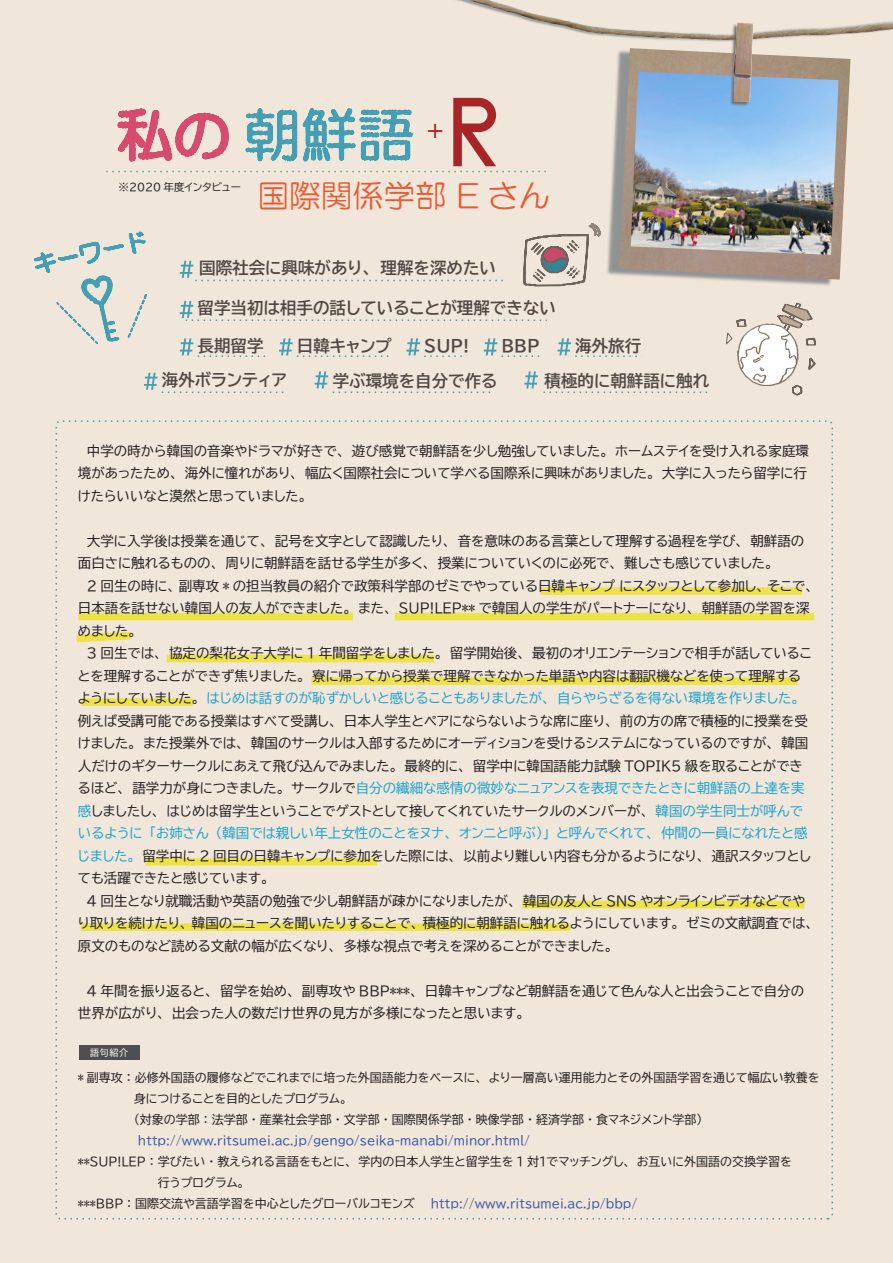
<style>
.page{position:relative;width:893px;height:1263px;background:#fff}
.page>*{position:absolute;margin:0;border:0;box-sizing:border-box;transform-origin:0 0}
.t1{font:31.5px "HG Maru Gothic MPRO";color:#e85c35}
.t2{font:21.45px "BIZ UD Gothic Bold";color:#a72427}
.t3{font:16.5px "BIZ UDP Gothic Bold";color:#504844}
.t4{font:13.5px/22.5px "BIZ UDP Gothic";color:#231f20}
.t5{font:12px "BIZ UDP Gothic";color:#231f20}
.t6{font:12px "BIZ UDP Gothic";color:#3856a5}
.t7{font:10.5px "BIZ UDP Gothic";color:#231f20}
.t8{font:9px "BIZ UDP Gothic";color:#fff}
.s1{color:#1ea3d0}
.s2{color:#3856a5}
</style>
<div class="page">
<div style="left:0;top:1px;width:893px;height:1262px;background:#f0e6d9"></div>
<img style="left:538px;top:99px;width:293px;height:255px">
<img style="left:619px;top:99px;width:230px;height:181px">
<img style="left:631px;top:99px;width:207px;height:156px">
<img style="left:396px;top:0;width:455px;height:99px">
<img style="left:423px;top:0;width:470px;height:57px">
<img style="left:690px;top:0;width:101px;height:134px">
<img style="left:730px;top:21px;width:26px;height:84px">
<svg style="left:33px;top:231px;width:114px;height:113px"></svg>
<svg style="left:524px;top:371px;width:14px;height:17px"></svg>
<svg style="left:180px;top:301px;width:367px;height:20px"></svg>
<svg style="left:180px;top:338px;width:86px;height:19px"></svg>
<svg style="left:279px;top:338px;width:110px;height:19px"></svg>
<svg style="left:406px;top:338px;width:56px;height:19px"></svg>
<svg style="left:484px;top:338px;width:57px;height:19px"></svg>
<svg style="left:557px;top:338px;width:84px;height:19px"></svg>
<svg style="left:144px;top:373px;width:140px;height:20px"></svg>
<svg style="left:315px;top:371px;width:176px;height:22px"></svg>
<svg style="left:544px;top:391px;width:164px;height:2px"></svg>
<svg style="left:180px;top:261px;width:323px;height:20px"></svg>
<svg style="left:106px;top:98px;width:441px;height:74px"></svg>
<svg style="left:523px;top:223px;width:93px;height:64px"></svg>
<svg style="left:725px;top:319px;width:22px;height:27px"></svg>
<svg style="left:808px;top:357px;width:8px;height:13px"></svg>
<svg style="left:792px;top:385px;width:11px;height:11px"></svg>
<svg style="left:776px;top:302px;width:41px;height:44px"></svg>
<img style="left:737px;top:323px;width:61px;height:62px">
<div style="left:79px;top:1045px;width:61px;height:15px;background:#4e4f50"></div>
<div style="left:540px;top:587px;width:262px;height:8px;background:#ede246"></div>
<div style="left:167px;top:655px;width:267px;height:7px;background:#ede246"></div>
<div style="left:312px;top:677px;width:486px;height:8px;background:#ede246"></div>
<div style="left:395px;top:613px;width:419px;height:7px;background:#ede246"></div>
<div style="left:81px;top:698px;width:112px;height:8px;background:#ede246"></div>
<div style="left:146px;top:858px;width:231px;height:8px;background:#ede246"></div>
<div style="left:522px;top:901px;width:282px;height:7px;background:#ede246"></div>
<div style="left:81px;top:923px;width:489px;height:8px;background:#ede246"></div>
<div style="left:78px;top:613px;width:275px;height:7px;background:#ede246"></div>
<svg style="left:76px;top:631px;width:55px;height:12px"></svg>
<p class="t7" style="left:119px;top:181px;width:124px">※2020 年度インタビュー</p>
<h2 class="t2" style="left:424px;top:120px;width:23px">＋</h2>
<h1 class="t1" style="left:258px;top:180px;width:294px">国際関係学部 E さん</h1>
<p class="t3" style="left:199px;top:260px;width:298px">国際社会に興味があり、理解を深めたい</p>
<p class="t3" style="left:198px;top:300px;width:360px">留学当初は相手の話していることが理解できない</p>
<p class="t3" style="left:198px;top:337px;width:67px">長期留学</p>
<p class="t3" style="left:297px;top:337px;width:96px">日韓キャンプ</p>
<p class="t3" style="left:424px;top:337px;width:46px">SUP!</p>
<p class="t3" style="left:502px;top:337px;width:39px">BBP</p>
<p class="t3" style="left:575px;top:337px;width:67px">海外旅行</p>
<p class="t3" style="left:162px;top:371px;width:126px">海外ボランティア</p>
<p class="t3" style="left:333px;top:372px;width:166px">学ぶ環境を自分で作る</p>
<p class="t3" style="left:544px;top:372px;width:166px">積極的に朝鮮語に触れ</p>
<p class="t4" style="left:78px;top:439px;width:733px;text-indent:9px">中学の時から韓国の音楽やドラマが好きで、遊び感覚で朝鮮語を少し勉強していました。ホームステイを受け入れる家庭環境があったため、海外に憧れがあり、幅広く国際社会について学べる国際系に興味がありました。大学に入ったら留学に行けたらいいなと漠然と思っていました。</p>
<p class="t4" style="left:78px;top:529px;width:737px">　大学に入学後は授業を通じて、記号を文字として認識したり、音を意味のある言葉として理解する過程を学び、朝鮮語の面白さに触れるものの、周りに朝鮮語を話せる学生が多く、授業についていくのに必死で、難しさも感じていました。<br>　2 回生の時に、副専攻 * の担当教員の紹介で政策科学部のゼミでやっている日韓キャンプ にスタッフとして参加し、そこで、日本語を話せない韓国人の友人ができました。また、 SUP!LEP** で韓国人の学生がパートナーになり、朝鮮語の学習を深めました。<br>　3 回生では、協定の梨花女子大学に 1 年間留学をしました。留学開始後、最初のオリエンテーションで相手が話していることを理解することができず焦りました。寮に帰ってから授業で理解できなかった単語や内容は翻訳機などを使って理解するようにしていました。<span class="s1">はじめは話すのが恥ずかしいと感じることもありましたが、自らやらざるを得ない環境を作りました。</span>例えば受講可能である授業はすべて受講し、日本人学生とペアにならないような席に座り、前の方の席で積極的に授業を受けました。また授業外では、韓国のサークルは入部するためにオーディションを受けるシステムになっているのですが、韓国人だけのギターサークルにあえて飛び込んでみました。最終的に、留学中に韓国語能力試験 TOPIK5 級を取ることができるほど、語学力が身につきました。サークルで<span class="s1">自分の繊細な感情の微妙なニュアンスを表現できたときに朝鮮語の上達を実感</span>しましたし、はじめは留学生ということでゲストとして接してくれていたサークルのメンバーが、<span class="s1">韓国の学生同士が呼んでいるように「お姉さん（韓国では親しい年上女性のことをヌナ、オンニと呼ぶ）」と呼んでくれて、仲間の一員になれたと感じました。</span>留学中に 2 回目の日韓キャンプに参加をした際には、以前より難しい内容も分かるようになり、通訳スタッフとしても活躍できたと感じています。<br>　4 回生となり就職活動や英語の勉強で少し朝鮮語が疎かになりましたが、韓国の友人と SNS やオンラインビデオなどでやり取りを続けたり、韓国のニュースを聞いたりすることで、積極的に朝鮮語に触れるようにしています。ゼミの文献調査では、原文のものなど読める文献の幅が広くなり、多様な視点で考えを深めることができました。</p>
<p class="t4" style="left:78px;top:979px;width:728px">　4 年間を振り返ると、留学を始め、副専攻や BBP***、日韓キャンプなど朝鮮語を通じて色んな人と出会うことで自分の世界が広がり、出会った人の数だけ世界の見方が多様になったと思います。</p>
<p class="t8" style="left:90px;top:1048px;width:40px">語句紹介</p>
<p class="t5" style="left:78px;top:1071px;width:743px">* 副専攻：必修外国語の履修などでこれまでに培った外国語能力をベースに、より一層高い運用能力とその外国語学習を通じて幅広い教養を</p>
<p class="t5" style="left:78px;top:1092px;width:271px">　　　　　　　身につけることを目的としたプログラム。</p>
<p class="t5" style="left:134px;top:1113px;width:578px">（対象の学部：法学部・産業社会学部・文学部・国際関係学部・映像学部・経済学部・食マネジメント学部）　</p>
<p class="t6" style="left:138px;top:1134px;width:394px">http://www.ritsumei.ac.jp/gengo/seika-manabi/minor.html/</p>
<p class="t5" style="left:78px;top:1155px;width:716px">**SUP!LEP ：学びたい・教えられる言語をもとに、学内の日本人学生と留学生を 1 対１でマッチングし、お互いに外国語の交換学習を</p>
<p class="t5" style="left:78px;top:1197px;width:561px">***BBP ：国際交流や言語学習を中心としたグローバルコモンズ　　<span class="s2">http://www.ritsumei.ac.jp/bbp/</span></p>
</div>
